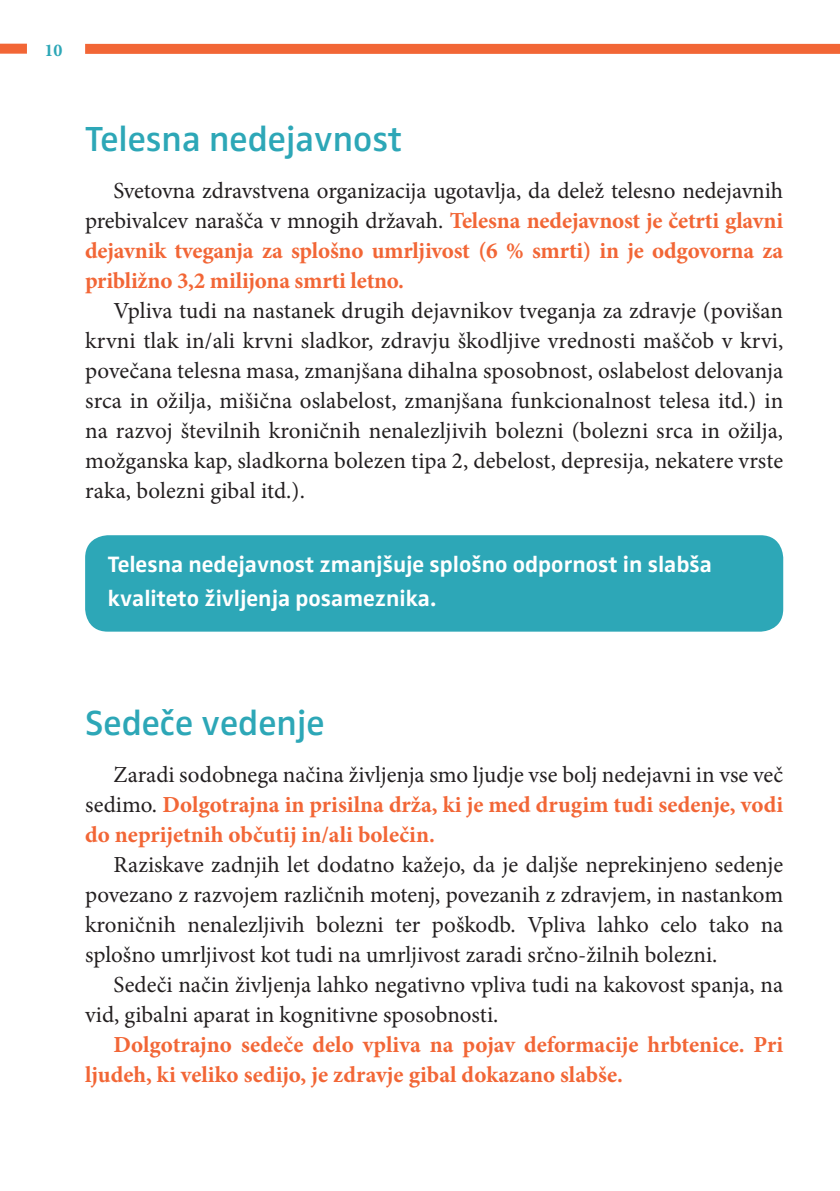
<style>
.page{position:relative;width:840px;height:1191px;background:#fff}
.page>*{position:absolute;margin:0;border:0;box-sizing:border-box;transform-origin:0 0}
.t1{font:600 36px "Zwo Pro";color:#2da7b7}
.t2{font:23px/30px "Minion Pro";color:#231f20;text-align:justify}
.t3{font:700 23px/30px "Minion Pro";color:#f26636;text-align:justify}
.t4{font:700 23px/34px "Zwo Pro";color:#fff}
.t5{font:700 18px "Minion Pro";color:#2da7b7}
.s1{font-weight:400;color:#231f20}
</style>
<div class="page">
<div style="left:85px;top:44px;width:754px;height:10px;background:#f26636"></div>
<div style="left:0;top:44px;width:27px;height:10px;background:#f26636"></div>
<div style="left:85px;top:535px;width:697px;height:96px;background:#2da7b7;border-radius:23px"></div>
<p class="t5" style="left:44px;top:37px;width:19px">10</p>
<h1 class="t1" style="left:85px;top:118px;width:318px">Telesna nedejavnost</h1>
<p class="t3" style="left:85px;top:176px;width:699px;text-indent:28px"><span class="s1">Svetovna zdravstvena organizacija ugotavlja, da delež telesno nedejavnih prebivalcev narašča v mnogih državah.</span> Telesna nedejavnost je četrti glavni dejavnik tveganja za splošno umrljivost (6 % smrti) in je odgovorna za približno 3,2 milijona smrti letno.</p>
<p class="t2" style="left:85px;top:296px;width:699px;text-indent:28px">Vpliva tudi na nastanek drugih dejavnikov tveganja za zdravje (povišan krvni tlak in/ali krvni sladkor, zdravju škodljive vrednosti maščob v krvi, povečana telesna masa, zmanjšana dihalna sposobnost, oslabelost delovanja srca in ožilja, mišična oslabelost, zmanjšana funkcionalnost telesa itd.) in na razvoj številnih kroničnih nenalezljivih bolezni (bolezni srca in ožilja, možganska kap, sladkorna bolezen tipa 2, debelost, depresija, nekatere vrste raka, bolezni gibal itd.).</p>
<p class="t4" style="left:108px;top:547px;width:605px">Telesna nedejavnost zmanjšuje splošno odpornost in slabša kvaliteto življenja posameznika.</p>
<h1 class="t1" style="left:85px;top:701px;width:241px">Sedeče vedenje</h1>
<p class="t3" style="left:85px;top:759px;width:699px;text-indent:28px"><span class="s1">Zaradi sodobnega načina življenja smo ljudje vse bolj nedejavni in vse več sedimo.</span> Dolgotrajna in prisilna drža, ki je med drugim tudi sedenje, vodi do neprijetnih občutij in/ali bolečin.</p>
<p class="t2" style="left:85px;top:849px;width:699px;text-indent:28px">Raziskave zadnjih let dodatno kažejo, da je daljše neprekinjeno sedenje povezano z razvojem različnih motenj, povezanih z zdravjem, in nastankom kroničnih nenalezljivih bolezni ter poškodb. Vpliva lahko celo tako na splošno umrljivost kot tudi na umrljivost zaradi srčno-žilnih bolezni.</p>
<p class="t2" style="left:85px;top:969px;width:699px;text-indent:28px">Sedeči način življenja lahko negativno vpliva tudi na kakovost spanja, na vid, gibalni aparat in kognitivne sposobnosti.</p>
<p class="t3" style="left:85px;top:1029px;width:699px;text-indent:28px">Dolgotrajno sedeče delo vpliva na pojav deformacije hrbtenice. Pri ljudeh, ki veliko sedijo, je zdravje gibal dokazano slabše.</p>
</div>
